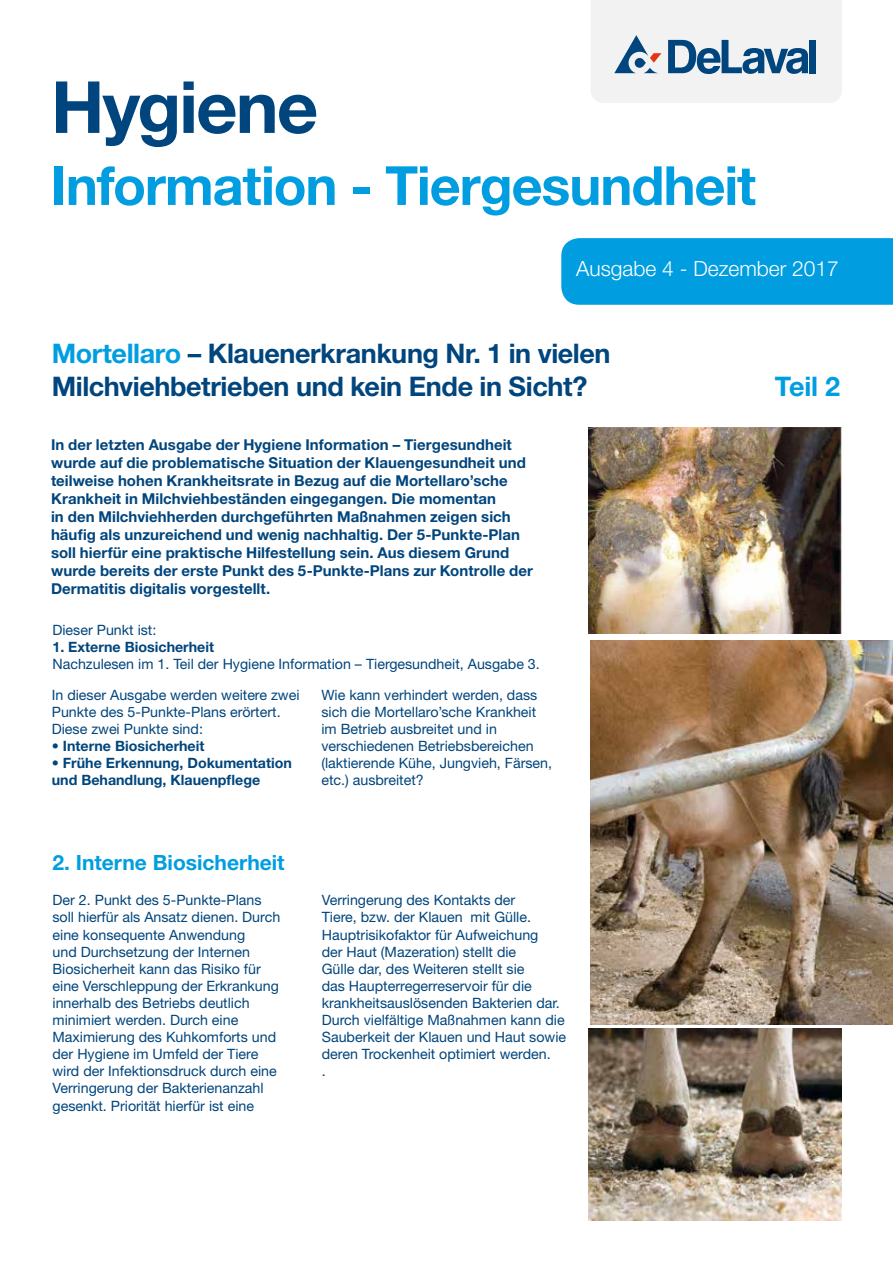
<style>
.page{position:relative;width:893px;height:1263px;background:#fff}
.page>*{position:absolute;margin:0;border:0;box-sizing:border-box;transform-origin:0 0}
.t1{font:700 72px "Helvetica Neue LT Std";letter-spacing:-.025em;color:#00457d}
.t2{font:700 54px "Helvetica Neue LT Std";letter-spacing:-.02em;color:#009ee0}
.t3{font:700 27px/33px "Helvetica Neue LT Std";letter-spacing:-.015em;color:#00457d}
.t4{font:700 27px "Helvetica Neue LT Std";color:#009ee0}
.t5{font:700 21px "Helvetica Neue LT Std";color:#009ee0}
.t6{font:300 21px "Helvetica Neue LT Std";color:#fff}
.t7{font:700 15px/18px "Helvetica Neue LT Std";letter-spacing:.005em;color:#00457d}
.t8{font:14.25px/17.1px "Helvetica Neue LT Std";color:#00457d}
.t9{font:700 14.25px/17.1px "Helvetica Neue LT Std";color:#00457d}
.s1{color:#009ee0}
.s2{font-weight:400}
</style>
<div class="page">
<svg style="left:591px;top:0;width:251px;height:103px"></svg>
<div style="left:561px;top:238px;width:332px;height:67px;background:#009ee0"></div>
<img style="left:589px;top:427px;width:252px;height:207px">
<img style="left:590px;top:641px;width:303px;height:383px">
<img style="left:588px;top:1029px;width:254px;height:191px">
<p class="t1" style="left:51px;top:63px;width:269px">Hygiene</p>
<p class="t2" style="left:51px;top:152px;width:706px">Information - Tiergesundheit</p>
<p class="t6" style="left:576px;top:256px;width:264px">Ausgabe 4 - Dezember 2017</p>
<p class="t3" style="left:52px;top:336px;width:560px"><span class="s1">Mortellaro</span> – Klauenerkrankung Nr. 1 in vielen<br>Milchviehbetrieben und kein Ende in Sicht?</p>
<p class="t7" style="left:51px;top:435px;width:484px">In der letzten Ausgabe der Hygiene Information – Tiergesundheit wurde auf die problematische Situation der Klauengesundheit und teilweise hohen Krankheitsrate in Bezug auf die Mortellaro’sche Krankheit in Milchviehbeständen eingegangen. Die momentan<br>in den Milchviehherden durchgeführten Maßnahmen zeigen sich häufig als unzureichend und wenig nachhaltig. Der 5-Punkte-Plan soll hierfür eine praktische Hilfestellung sein. Aus diesem Grund wurde bereits der erste Punkt des 5-Punkte-Plans zur Kontrolle der Dermatitis digitalis vorgestellt.</p>
<p class="t8" style="left:52px;top:621px;width:105px">Dieser Punkt ist:</p>
<p class="t9" style="left:52px;top:638px;width:163px">1. Externe Biosicherheit</p>
<p class="t8" style="left:52px;top:655px;width:489px">Nachzulesen im 1. Teil der Hygiene Information – Tiergesundheit, Ausgabe 3.</p>
<p class="t8" style="left:52px;top:686px;width:249px">In dieser Ausgabe werden weitere zwei<br>Punkte des 5-Punkte-Plans erörtert.<br>Diese zwei Punkte sind:</p>
<p class="t9" style="left:52px;top:737px;width:154px"><span class="s2">•</span> Interne Biosicherheit</p>
<p class="t9" style="left:52px;top:754px;width:242px"><span class="s2">•</span> Frühe Erkennung, Dokumentation und Behandlung, Klauenpflege</p>
<p class="t8" style="left:321px;top:686px;width:232px">Wie kann verhindert werden, dass sich die Mortellaro’sche Krankheit im Betrieb ausbreitet und in verschiedenen Betriebsbereichen (laktierende Kühe, Jungvieh, Färsen, etc.) ausbreitet?</p>
<p class="t5" style="left:53px;top:849px;width:234px">2. Interne Biosicherheit</p>
<p class="t8" style="left:53px;top:891px;width:229px">Der 2. Punkt des 5-Punkte-Plans soll hierfür als Ansatz dienen. Durch eine konsequente Anwendung<br>und Durchsetzung der Internen Biosicherheit kann das Risiko für eine Verschleppung der Erkrankung innerhalb des Betriebs deutlich minimiert werden. Durch eine Maximierung des Kuhkomforts und der Hygiene im Umfeld der Tiere wird der Infektionsdruck durch eine Verringerung der Bakterienanzahl gesenkt. Priorität hierfür ist eine</p>
<p class="t8" style="left:322px;top:891px;width:240px">Verringerung des Kontakts der<br>Tiere, bzw. der Klauen mit Gülle.<br>Hauptrisikofaktor für Aufweichung der Haut (Mazeration) stellt die<br>Gülle dar, des Weiteren stellt sie<br>das Haupterregerreservoir für die krankheitsauslösenden Bakterien dar.</p>
<p class="t8" style="left:322px;top:1011px;width:246px;text-align:justify">Durch vielfältige Maßnahmen kann die Sauberkeit der Klauen und Haut sowie deren Trockenheit optimiert werden.</p>
<p class="t8" style="left:322px;top:1062px;width:5px">.</p>
<p class="t4" style="left:775px;top:370px;width:67px">Teil 2</p>
</div>
